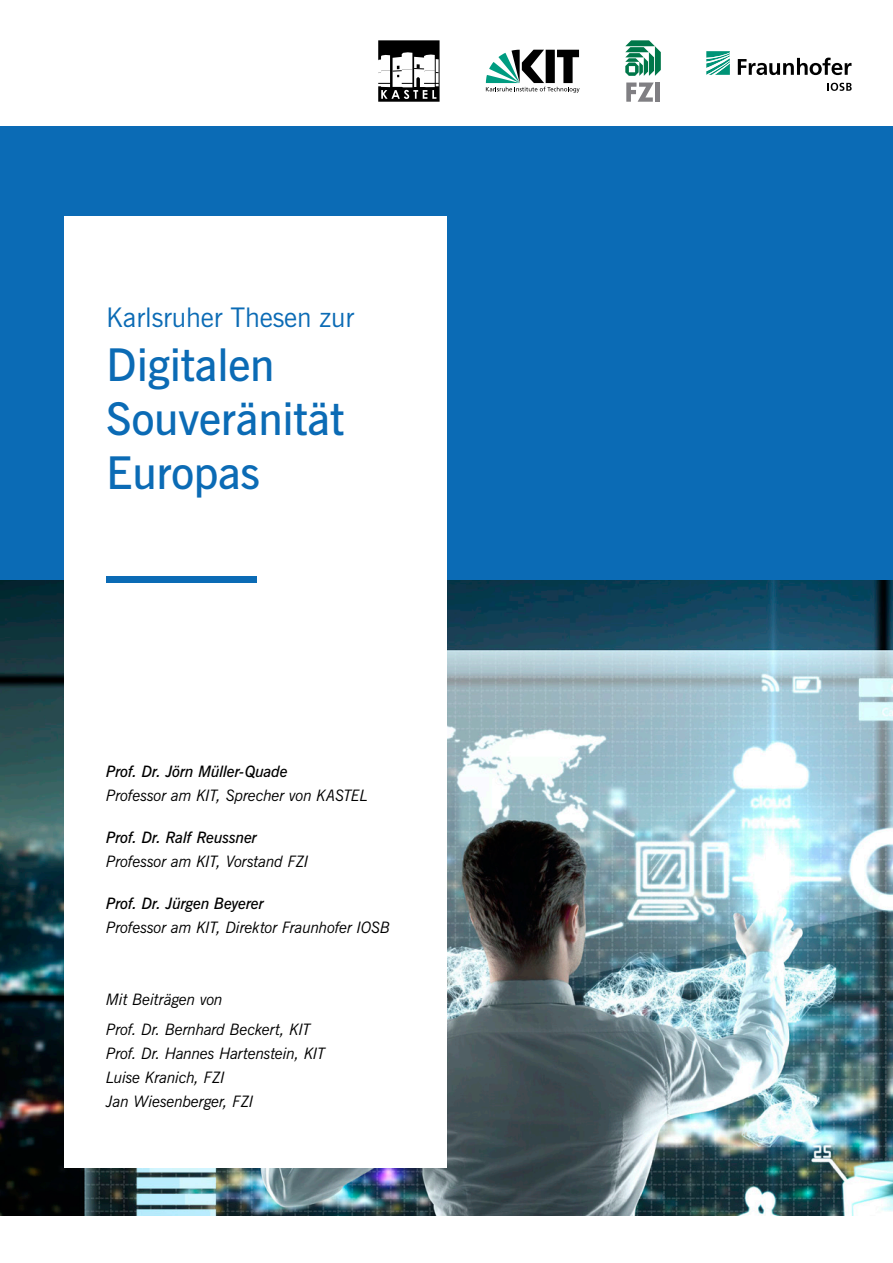
<style>
.page{position:relative;width:893px;height:1263px;background:#fff}
.page>*{position:absolute;margin:0;border:0;box-sizing:border-box;transform-origin:0 0}
.t1{font:600 45px/54px "News Gothic BT";letter-spacing:-.005em;color:#0b6bb5}
.t2{font:27px "News Gothic BT";letter-spacing:-.005em;color:#0b6bb5}
.t3{font:italic 15.75px/24px "News Gothic BT";letter-spacing:-.02em;color:#000}
.t4{font:italic 600 15.75px "News Gothic BT";letter-spacing:-.015em;color:#000}
</style>
<div class="page">
<img style="left:0;top:580px;width:893px;height:635px">
<div style="left:0;top:126px;width:893px;height:454px;background:#0b6bb5"></div>
<div style="left:64px;top:216px;width:382px;height:951px;background:#fff"></div>
<div style="left:106px;top:577px;width:151px;height:6px;background:#0b6bb5"></div>
<svg style="left:486px;top:50px;width:94px;height:43px"></svg>
<svg style="left:706px;top:51px;width:24px;height:24px"></svg>
<svg style="left:738px;top:58px;width:113px;height:17px"></svg>
<svg style="left:827px;top:83px;width:25px;height:8px"></svg>
<svg style="left:626px;top:83px;width:28px;height:19px"></svg>
<div style="left:655px;top:83px;width:5px;height:19px;background:#807f83"></div>
<svg style="left:625px;top:40px;width:36px;height:36px"></svg>
<svg style="left:378px;top:40px;width:62px;height:62px"></svg>
<h2 class="t2" style="left:106px;top:301px;width:249px">Karlsruher Thesen zur</h2>
<h1 class="t1" style="left:106px;top:338px;width:239px">Digitalen<br>Souveränität<br>Europas</h1>
<p class="t4" style="left:106px;top:762px;width:183px">Prof. Dr. Jörn Müller-Quade</p>
<p class="t3" style="left:106px;top:783px;width:263px">Professor am KIT, Sprecher von KASTEL</p>
<p class="t4" style="left:106px;top:828px;width:152px">Prof. Dr. Ralf Reussner</p>
<p class="t3" style="left:106px;top:849px;width:204px">Professor am KIT, Vorstand FZI</p>
<p class="t4" style="left:106px;top:894px;width:159px">Prof. Dr. Jürgen Beyerer</p>
<p class="t3" style="left:106px;top:915px;width:286px">Professor am KIT, Direktor Fraunhofer IOSB</p>
<p class="t3" style="left:106px;top:984px;width:206px;line-height:30px">Mit Beiträgen von<br>Prof. Dr. Bernhard Beckert, KIT</p>
<p class="t3" style="left:106px;top:1041px;width:220px">Prof. Dr. Hannes Hartenstein, KIT<br>Luise Kranich, FZI<br>Jan Wiesenberger, FZI</p>
</div>
